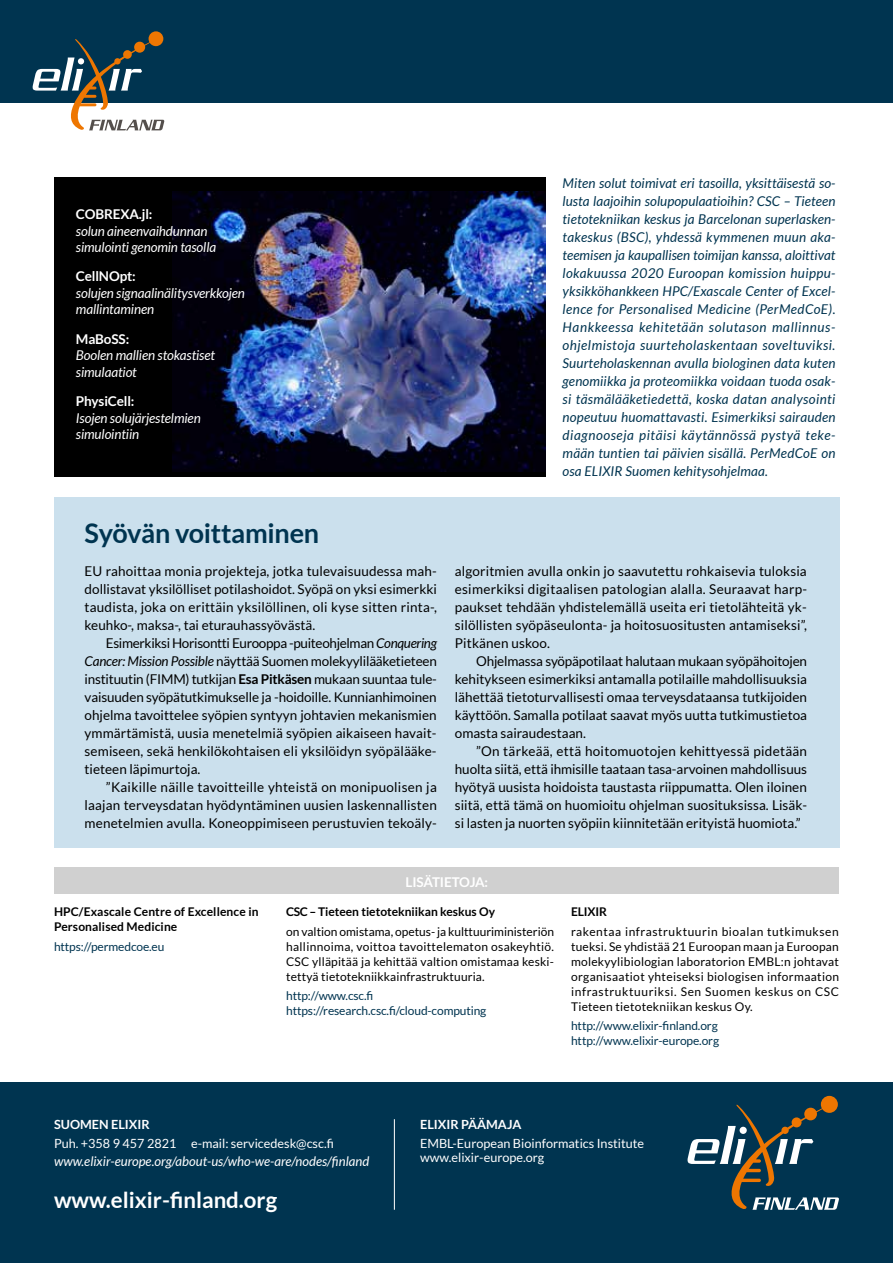
<style>
.page{position:relative;width:893px;height:1263px;background:#fff}
.page>*{position:absolute;margin:0;border:0;box-sizing:border-box;transform-origin:0 0}
.t1{font:700 27px "Lato";letter-spacing:-.01em;color:#003450}
.t2{font:700 22.2px "Lato";color:#fff}
.t3{font:13.5px/18px "Lato";color:#000;text-align:justify}
.t4{font:italic 13.5px/18px "Lato";letter-spacing:.01em;color:#003450;text-align:justify}
.t5{font:italic 13.5px/16.5px "Lato";letter-spacing:-.01em;color:#fff}
.t6{font:700 13.5px "Lato";letter-spacing:-.01em;color:#fff}
.t7{font:italic 13.2px "Lato";color:#fff}
.t8{font:12.6px/14.1px "Lato";color:#fff}
.t9{font:700 12.6px "Lato";color:#fff}
.t10{font:12px/15px "Lato";letter-spacing:.015em;color:#000;text-align:justify}
.t11{font:12px/15px "Lato";letter-spacing:-.01em;color:#003450}
.t12{font:700 12px/15px "Lato";letter-spacing:.01em;color:#000}
.s1{font-style:italic}
.s2{font-weight:700}
</style>
<div class="page">
<div style="left:54px;top:497px;width:785px;height:350px;background:#cbe0ed"></div>
<div style="left:54px;top:867px;width:785px;height:27px;background:#d0d0d0"></div>
<div style="left:0;top:0;width:893px;height:102px;background:#003450"></div>
<svg style="left:33px;top:31px;width:132px;height:100px"></svg>
<div style="left:0;top:1083px;width:893px;height:180px;background:#003450"></div>
<hr style="left:394px;top:1119px;width:1px;height:91px;background:#fff">
<svg style="left:687px;top:1096px;width:152px;height:114px"></svg>
<div style="left:54px;top:177px;width:492px;height:300px;background:#000"></div>
<img style="left:173px;top:192px;width:373px;height:279px">
<p class="t6" style="left:76px;top:207px;width:78px">COBREXA.jl:</p>
<p class="t5" style="left:76px;top:223px;width:142px">solun aineenvaihdunnan simulointi genomin tasolla</p>
<p class="t6" style="left:76px;top:269px;width:61px">CellNOpt:</p>
<p class="t5" style="left:76px;top:285px;width:171px">solujen signaalinälitysverkkojen mallintaminen</p>
<p class="t6" style="left:76px;top:331px;width:55px">MaBoSS:</p>
<p class="t5" style="left:76px;top:347px;width:141px">Boolen mallien stokastiset simulaatiot</p>
<p class="t6" style="left:76px;top:393px;width:60px">PhysiCell:</p>
<p class="t5" style="left:76px;top:410px;width:126px">Isojen solujärjestelmien simulointiin</p>
<p class="t4" style="left:563px;top:174px;width:274px">Miten solut toimivat eri tasoilla, yksittäisestä so&shy;lusta laajoihin solupopulaatioihin? CSC – Tieteen tietotekniikan keskus ja Barcelonan superlasken&shy;takeskus (BSC), yhdessä kymmenen muun aka&shy;teemisen ja kaupallisen toimijan kanssa, aloittivat lokakuussa 2020 Euroopan komission huippu&shy;yksikköhankkeen HPC/Exascale Center of Excel&shy;lence for Personalised Medicine (PerMedCoE).<br>Hankkeessa kehitetään solutason mallinnus&shy;ohjelmistoja suurteholaskentaan soveltuviksi.<br>Suurteholaskennan avulla biologinen data kuten genomiikka ja proteomiikka voidaan tuoda osak&shy;si täsmälääketiedettä, koska datan analysointi nopeutuu huomattavasti. Esimerkiksi sairauden diagnooseja pitäisi käytännössä pystyä teke&shy;mään tuntien tai päivien sisällä. PerMedCoE on osa ELIXIR Suomen kehitysohjelmaa.</p>
<h1 class="t1" style="left:85px;top:518px;width:236px">Syövän voittaminen</h1>
<p class="t3" style="left:85px;top:562px;width:354px">EU rahoittaa monia projekteja, jotka tulevaisuudessa mah&shy;dollistavat yksilölliset potilashoidot. Syöpä on yksi esimerkki taudista, joka on erittäin yksilöllinen, oli kyse sitten rinta-, keuhko-, maksa-, tai eturauhassyövästä.</p>
<p class="t3" style="left:85px;top:634px;width:354px;text-indent:21px">Esimerkiksi Horisontti Eurooppa -puiteohjelman <span class="s1">Conquering Cancer: Mission Possible</span> näyttää Suomen molekyylilääketieteen instituutin (FIMM) tutkijan <span class="s2">Esa Pitkäsen</span> mukaan suuntaa tule&shy;vaisuuden syöpätutkimukselle ja -hoidoille. Kunnianhimoinen ohjelma tavoittelee syöpien syntyyn johtavien mekanismien ymmärtämistä, uusia menetelmiä syöpien aikaiseen havait&shy;semiseen, sekä henkilökohtaisen eli yksilöidyn syöpälääke&shy;tieteen läpimurtoja.</p>
<p class="t3" style="left:85px;top:778px;width:354px;text-indent:21px">”Kaikille näille tavoitteille yhteistä on monipuolisen ja laajan terveysdatan hyödyntäminen uusien laskennallisten menetelmien avulla. Koneoppimiseen perustuvien tekoäly-</p>
<p class="t3" style="left:455px;top:562px;width:354px">algoritmien avulla onkin jo saavutettu rohkaisevia tuloksia esimerkiksi digitaalisen patologian alalla. Seuraavat harp&shy;paukset tehdään yhdistelemällä useita eri tietolähteitä yk&shy;silöllisten syöpäseulonta- ja hoitosuositusten antamiseksi”, Pitkänen uskoo.</p>
<p class="t3" style="left:455px;top:652px;width:354px;text-indent:21px">Ohjelmassa syöpäpotilaat halutaan mukaan syöpähoitojen kehitykseen esimerkiksi antamalla potilaille mahdollisuuksia lähettää tietoturvallisesti omaa terveysdataansa tutkijoiden käyttöön. Samalla potilaat saavat myös uutta tutkimustietoa omasta sairaudestaan.</p>
<p class="t3" style="left:455px;top:742px;width:354px;text-indent:21px">”On tärkeää, että hoitomuotojen kehittyessä pidetään huolta siitä, että ihmisille taataan tasa-arvoinen mahdollisuus hyötyä uusista hoidoista taustasta riippumatta. Olen iloinen siitä, että tämä on huomioitu ohjelman suosituksissa. Lisäk&shy;si lasten ja nuorten syöpiin kiinnitetään erityistä huomiota.”</p>
<p class="t12" style="left:54px;top:904px;width:206px">HPC/Exascale Centre of Excellence in<br>Personalised Medicine</p>
<p class="t11" style="left:54px;top:939px;width:112px">https://permedcoe.eu</p>
<p class="t6" style="left:406px;top:874px;width:84px">LISÄTIETOJA:</p>
<p class="t12" style="left:286px;top:904px;width:210px">CSC – Tieteen tietotekniikan keskus Oy</p>
<p class="t10" style="left:286px;top:924px;width:269px">on valtion omistama, opetus- ja kulttuuriministeriön hallinnoima, voittoa tavoittelematon osakeyhtiö.<br>CSC ylläpitää ja kehittää valtion omistamaa keski&shy;tettyä tietotekniikkainfrastruktuuria.</p>
<p class="t11" style="left:286px;top:988px;width:202px">http://www.csc.fi https://research.csc.fi/cloud-computing</p>
<p class="t12" style="left:571px;top:904px;width:38px">ELIXIR</p>
<p class="t10" style="left:571px;top:924px;width:270px">rakentaa infrastruktuurin bioalan tutkimuksen tueksi. Se yhdistää 21 Euroopan maan ja Euroopan molekyylibiologian laboratorion EMBL:n johtavat organisaatiot yhteiseksi biologisen informaation infrastruktuuriksi. Sen Suomen keskus on CSC Tieteen tietotekniikan keskus Oy.</p>
<p class="t11" style="left:571px;top:1018px;width:150px">http://www.elixir-finland.org http://www.elixir-europe.org</p>
<p class="t9" style="left:54px;top:1117px;width:97px">SUOMEN ELIXIR</p>
<p class="t8" style="left:54px;top:1136px;width:281px">Puh. +358 9 457 2821 e-mail: servicedesk@csc.fi</p>
<p class="t7" style="left:54px;top:1154px;width:317px">www.elixir-europe.org/about-us/who-we-are/nodes/finland</p>
<h2 class="t2" style="left:54px;top:1187px;width:225px">www.elixir-finland.org</h2>
<p class="t9" style="left:420px;top:1117px;width:103px">ELIXIR PÄÄMAJA</p>
<p class="t8" style="left:420px;top:1136px;width:226px">EMBL-European Bioinformatics Institute www.elixir-europe.org</p>
</div>
